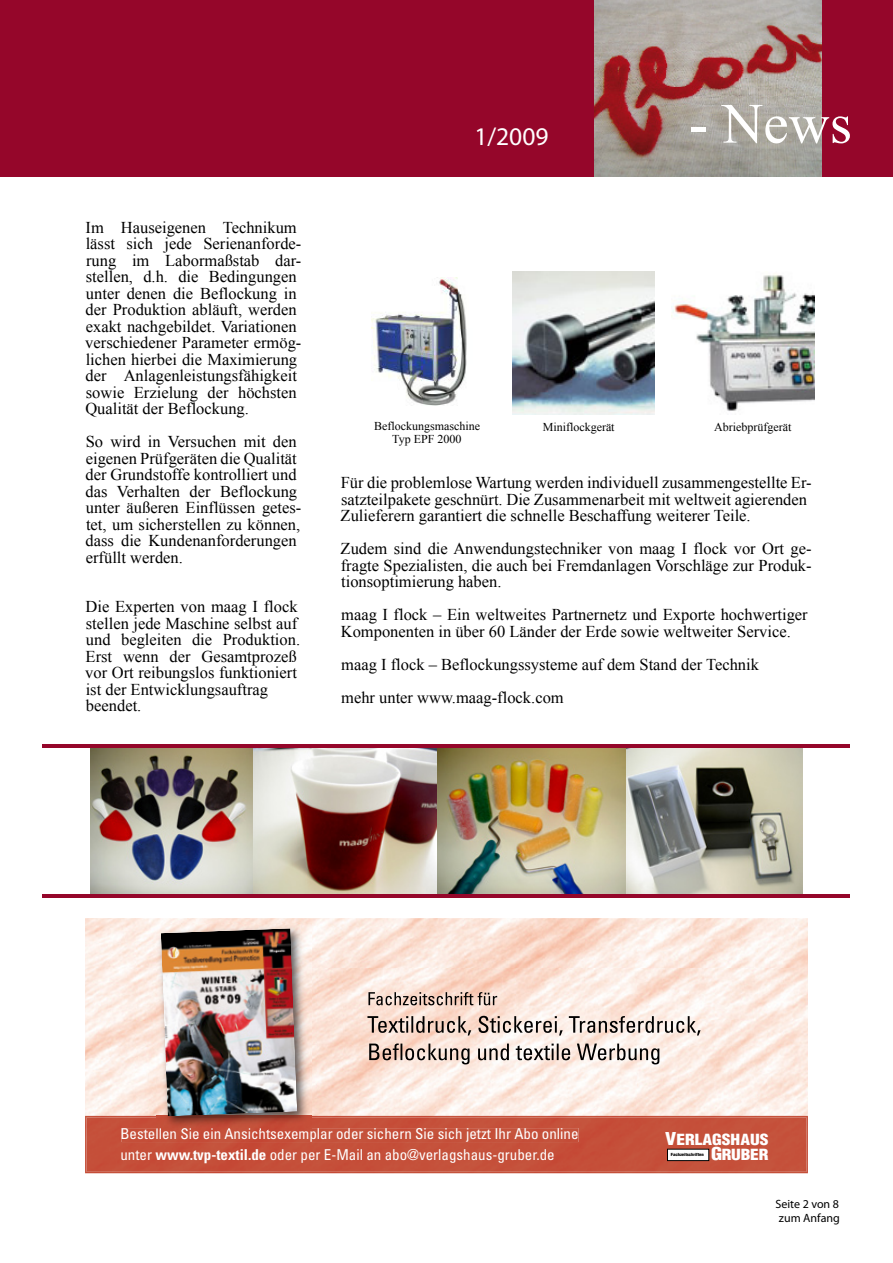
<style>
.page{position:relative;width:893px;height:1263px;background:#fff}
.page>*{position:absolute;margin:0;border:0;box-sizing:border-box;transform-origin:0 0}
.t1{font:57px "Times New Roman";color:#fff}
.t2{font:25.5px "Myriad Pro";color:#fff}
.t3{font:16.5px/16.5px "Times New Roman";color:#000}
.t4{font:condensed 15px/21px "Univers";color:#fff}
.t5{font:900 condensed 15px "Helvetica";color:#fff;scale:1.16 1}
.t6{font:12px/13.5px "Times New Roman";color:#000;text-align:center}
.t7{font:12px "Myriad Pro";color:#000}
.t8{font:900 condensed 4.05px "Helvetica";letter-spacing:-.02em;color:#000;scale:1.16 1}
.s1{font-weight:700}
.s2{font-size:17.25px}
</style>
<div class="page">
<div style="left:0;top:0;width:893px;height:176px;background:#95062a"></div>
<img style="left:594px;top:0;width:228px;height:176px">
<img style="left:90px;top:748px;width:712px;height:145px">
<img style="left:512px;top:272px;width:143px;height:142px">
<img style="left:673px;top:275px;width:141px;height:136px">
<hr style="left:43px;top:894px;width:807px;height:4px;background:#95062a">
<hr style="left:43px;top:744px;width:807px;height:4px;background:#95062a">
<img style="left:85px;top:918px;width:103px;height:198px">
<img style="left:188px;top:918px;width:620px;height:50px">
<img style="left:311px;top:968px;width:497px;height:148px">
<div style="left:85px;top:1116px;width:723px;height:57px;background:#c5503a"></div>
<img style="left:156px;top:923px;width:155px;height:206px">
<img style="left:156px;top:1116px;width:155px;height:1px">
<img style="left:161px;top:928px;width:136px;height:188px">
<div style="left:667px;top:1149px;width:42px;height:11px;background:#fff"></div>
<div style="left:667px;top:1149px;width:42px;height:12px;border:1px solid #000"></div>
<svg style="left:368px;top:992px;width:129px;height:13px;background:#b39e94"></svg>
<svg style="left:367px;top:1016px;width:334px;height:19px;background:#bfafa8"></svg>
<svg style="left:369px;top:1043px;width:290px;height:21px"></svg>
<img style="left:371px;top:277px;width:96px;height:129px">
<p class="t3" style="left:85px;top:219px;width:218px">Im Hauseigenen Technikum lässt sich jede Serienanforde&shy;rung im Labormaßstab dar&shy;stellen, d.h. die Bedingungen unter denen die Beflockung in der Produktion abläuft, werden exakt nachgebildet. Variationen verschiedener Parameter ermög&shy;lichen hierbei die Maximierung der Anlagenleistungsfähigkeit sowie Erzielung der höchsten<br>Qualität der Beflockung.</p>
<p class="t3" style="left:86px;top:433px;width:217px">So wird in Versuchen mit den eigenen Prüfgeräten die Qualität der Grundstoffe kontrolliert und das Verhalten der Beflockung unter äußeren Einflüssen getes&shy;tet, um sicherstellen zu können, dass die Kundenanforderungen erfüllt werden.</p>
<p class="t3" style="left:85px;top:598px;width:216px">Die Experten von maag I flock stellen jede Maschine selbst auf und begleiten die Produktion.<br>Erst wenn der Gesamtprozeß vor Ort reibungslos funktioniert ist der Entwicklungsauftrag beendet.</p>
<h2 class="t2" style="left:474px;top:121px;width:76px">1 /2009</h2>
<h1 class="t1" style="left:689px;top:85px;width:165px">- News</h1>
<p class="t6" style="left:374px;top:419px;width:107px">Beflockungsmaschine<br>Typ EPF 2000</p>
<p class="t6" style="left:543px;top:420px;width:73px">Miniflockgerät</p>
<p class="t6" style="left:714px;top:420px;width:79px">Abriebprüfgerät</p>
<p class="t3" style="left:341px;top:474px;width:473px">Für die problemlose Wartung werden individuell zusammengestellte Er&shy;satzteilpakete geschnürt. Die Zusammenarbeit mit weltweit agierenden<br>Zulieferern garantiert die schnelle Beschaffung weiterer Teile.</p>
<p class="t3" style="left:341px;top:540px;width:473px;text-align:justify">Zudem sind die Anwendungstechniker von maag I flock vor Ort ge&shy;fragte Spezialisten, die auch bei Fremdanlagen Vorschläge zur Produk&shy;tionsoptimierung haben.</p>
<p class="t3" style="left:341px;top:606px;width:468px">maag I flock – Ein weltweites Partnernetz und Exporte hochwertiger<br>Komponenten in über 60 Länder der Erde sowie weltweiter Service.</p>
<p class="t3" style="left:341px;top:647px;width:419px;line-height:33px">maag I flock – Beflockungssysteme auf dem Stand der Technik mehr unter www.maag-flock.com</p>
<p class="t4" style="left:120px;top:1123px;width:460px">Bestellen Sie ein Ansichtsexemplar oder sichern Sie sich jetzt Ihr Abo online unter <span class="s1">www.tvp-textil.de</span> oder per E-Mail an abo@verlagshaus-gruber.de</p>
<p class="t5" style="left:665px;top:1130px;width:91px"><span class="s2">V</span>ERLAGSHAUS</p>
<p class="t8" style="left:671px;top:1152px;width:30px">Fachzeitschriften</p>
<p class="t5" style="left:711px;top:1145px;width:51px"><span class="s2">G</span>RUBER</p>
<p class="t7" style="left:775px;top:1197px;width:65px">Seite von 8</p>
<p class="t7" style="left:779px;top:1210px;width:62px">zum Anfang</p>
</div>
